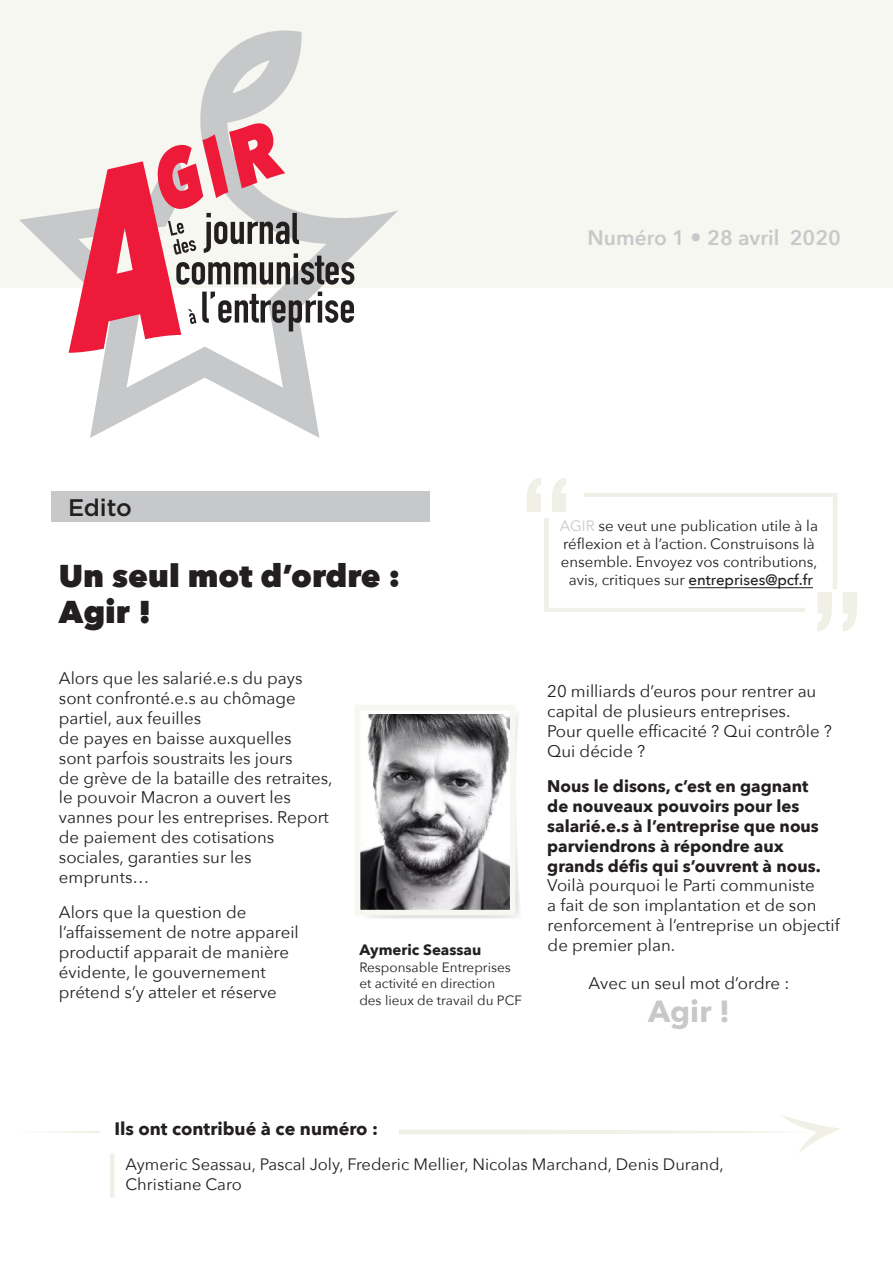
<style>
.page{position:relative;width:893px;height:1263px;background:#fff}
.page>*{position:absolute;margin:0;border:0;box-sizing:border-box;transform-origin:0 0}
.t1{font:800 31.5px/36px "Avenir Next";color:#231f20}
.t2{font:700 30.45px "Avenir Next";color:#c7c8ca}
.t3{font:500 24px "Gotham";letter-spacing:-.005em;color:#231f20}
.t4{font:600 21px "Avenir Next";color:#c7c8ca}
.t5{font:700 18px "Avenir Next";color:#231f20}
.t6{font:16.8px/20px "Avenir Next";color:#231f20}
.t7{font:700 16.8px/20px "Avenir Next";color:#231f20}
.t8{font:16.5px/19.5px "Avenir Next";color:#231f20}
.t9{font:15px/18px "Avenir Next";color:#231f20;text-align:center}
.t10{font:700 15px "Avenir Next";color:#231f20}
.t11{font:13.5px/16.5px "Avenir Next";color:#231f20}
.s1{color:#c7c8ca}
.s2{font-weight:500}
</style>
<div class="page">
<div style="left:0;top:0;width:893px;height:287px;background:#f7f7f1"></div>
<svg style="left:19px;top:30px;width:379px;height:408px"></svg>
<svg style="left:69px;top:123px;width:285px;height:230px"></svg>
<div style="left:362px;top:707px;width:160px;height:214px;background:#231f20;opacity:.5"></div>
<img style="left:362px;top:714px;width:147px;height:194px">
<div style="left:355px;top:705px;width:161px;height:210px;border:6px solid #f7f7f1"></div>
<div style="left:51px;top:491px;width:378px;height:31px;background:#c7c8ca"></div>
<svg style="left:45px;top:1116px;width:795px;height:37px"></svg>
<div style="left:100px;top:1106px;width:298px;height:39px;background:#fff"></div>
<hr style="left:110px;top:1153px;width:4px;height:44px;background:#f0f0e6">
<svg style="left:527px;top:478px;width:310px;height:153px"></svg>
<svg style="left:843px;top:592px;width:14px;height:39px"></svg>
<p class="t4" style="left:588px;top:219px;width:255px">Numéro 1 28 avril 2020</p>
<h3 class="t3" style="left:68px;top:492px;width:66px">Edito</h3>
<h1 class="t1" style="left:59px;top:558px;width:343px">Un seul mot d’ordre :<br>Agir !</h1>
<p class="t6" style="left:59px;top:667px;width:275px">Alors que les salarié.e.s du pays sont confronté.e.s au chômage partiel, aux feuilles<br>de payes en baisse auxquelles<br>sont parfois soustraits les jours<br>de grève de la bataille des retraites, le pouvoir Macron a ouvert les vannes pour les entreprises. Report de paiement des cotisations sociales, garanties sur les emprunts…</p>
<p class="t6" style="left:59px;top:902px;width:241px">Alors que la question de l’affaissement de notre appareil productif apparait de manière évidente, le gouvernement prétend s’y atteler et réserve</p>
<p class="t10" style="left:359px;top:937px;width:123px">Aymeric Seassau</p>
<p class="t11" style="left:359px;top:958px;width:164px">Responsable Entreprises et activité en direction<br>des lieux de travail du PCF</p>
<p class="t9" style="left:560px;top:517px;width:260px"><span class="s1">AGIR</span> se veut une publication utile à la réflexion et à l’action. Construisons là ensemble. Envoyez vos contributions, avis, critiques sur <span class="s2">entreprises@pcf.fr</span></p>
<p class="t6" style="left:547px;top:680px;width:286px">20 milliards d’euros pour rentrer au capital de plusieurs entreprises.<br>Pour quelle efficacité ? Qui contrôle ?<br>Qui décide ?</p>
<p class="t7" style="left:547px;top:776px;width:275px">Nous le disons, c’est en gagnant de nouveaux pouvoirs pour les salarié.e.s à l’entreprise que nous parviendrons à répondre aux grands défis qui s’ouvrent à nous.</p>
<p class="t6" style="left:547px;top:875px;width:294px">Voilà pourquoi le Parti communiste<br>a fait de son implantation et de son renforcement à l’entreprise un objectif de premier plan.</p>
<p class="t6" style="left:589px;top:973px;width:202px">Avec un seul mot d’ordre :</p>
<h2 class="t2" style="left:648px;top:985px;width:83px">Agir !</h2>
<p class="t5" style="left:114px;top:1113px;width:265px">Ils ont contribué à ce numéro :</p>
<p class="t8" style="left:125px;top:1154px;width:600px">Aymeric Seassau, Pascal Joly, Frederic Mellier, Nicolas Marchand, Denis Durand,<br>Christiane Caro</p>
</div>
